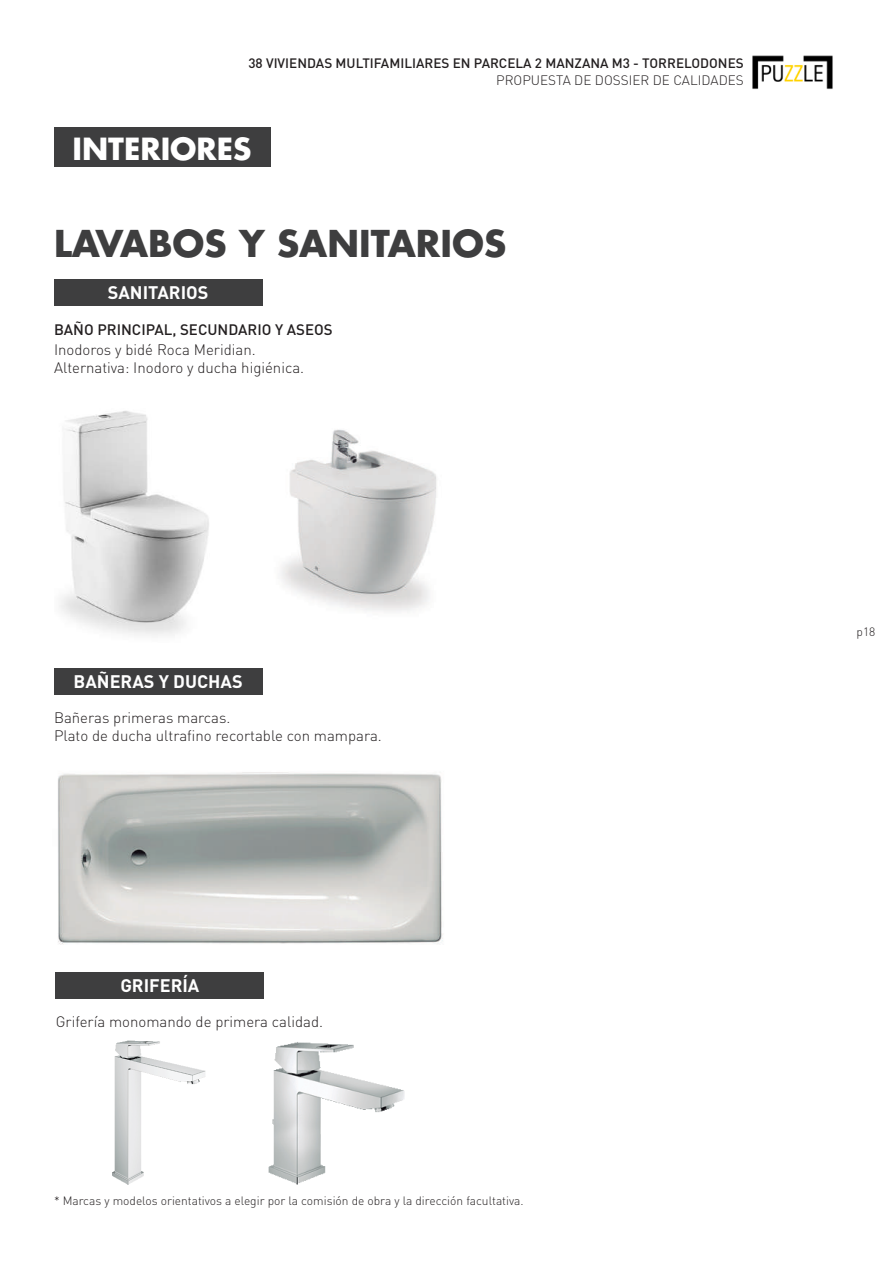
<style>
.page{position:relative;width:893px;height:1263px;background:#fff}
.page>*{position:absolute;margin:0;border:0;box-sizing:border-box;transform-origin:0 0}
.t1{font:700 36px "Futura Std";color:#3e3e3f}
.t2{font:700 29.7px "Futura Std";color:#fff}
.t3{font:700 18px "DIN Pro";color:#fff}
.t4{font:300 15px/18px "DIN Pro";color:#231f20}
.t5{font:500 15px "DIN Pro";color:#231f20}
.t6{font:500 13.5px "DIN Pro";color:#231f20}
.t7{font:300 13.5px "DIN Pro";color:#231f20}
.t8{font:300 12px "DIN Pro";color:#231f20}
</style>
<div class="page">
<img style="left:752px;top:55px;width:81px;height:35px">
<div style="left:54px;top:128px;width:216px;height:39px;background:#3e3e3f"></div>
<img style="left:281px;top:429px;width:156px;height:183px">
<img style="left:59px;top:411px;width:150px;height:225px">
<img style="left:58px;top:772px;width:385px;height:173px">
<div style="left:54px;top:279px;width:208px;height:27px;background:#3e3e3f"></div>
<div style="left:54px;top:668px;width:208px;height:26px;background:#3e3e3f"></div>
<div style="left:56px;top:972px;width:208px;height:26px;background:#3e3e3f"></div>
<img style="left:112px;top:1040px;width:94px;height:145px">
<img style="left:268px;top:1042px;width:137px;height:143px">
<p class="t6" style="left:248px;top:54px;width:497px">38 VIVIENDAS MULTIFAMILIARES EN PARCELA 2 MANZANA M3 - TORRELODONES</p>
<p class="t7" style="left:496px;top:71px;width:249px">PROPUESTA DE DOSSIER DE CALIDADES</p>
<h2 class="t2" style="left:73px;top:129px;width:180px">INTERIORES</h2>
<h1 class="t1" style="left:54px;top:220px;width:454px">LAVABOS Y SANITARIOS</h1>
<p class="t3" style="left:108px;top:281px;width:102px">SANITARIOS</p>
<p class="t5" style="left:54px;top:319px;width:280px">BAÑO PRINCIPAL, SECUNDARIO Y ASEOS</p>
<p class="t4" style="left:54px;top:340px;width:252px">Inodoros y bidé Roca Meridian.<br>Alternativa: Inodoro y ducha higiénica.</p>
<p class="t3" style="left:74px;top:670px;width:171px">BAÑERAS Y DUCHAS</p>
<p class="t4" style="left:54px;top:708px;width:329px">Bañeras primeras marcas.<br>Plato de ducha ultrafino recortable con mampara.</p>
<p class="t3" style="left:120px;top:973px;width:80px">GRIFERÍA</p>
<p class="t4" style="left:56px;top:1012px;width:269px">Grifería monomando de primera calidad.</p>
<p class="t8" style="left:54px;top:1192px;width:471px">* Marcas y modelos orientativos a elegir por la comisión de obra y la dirección facultativa.</p>
<p class="t8" style="left:857px;top:624px;width:20px">p18</p>
</div>
